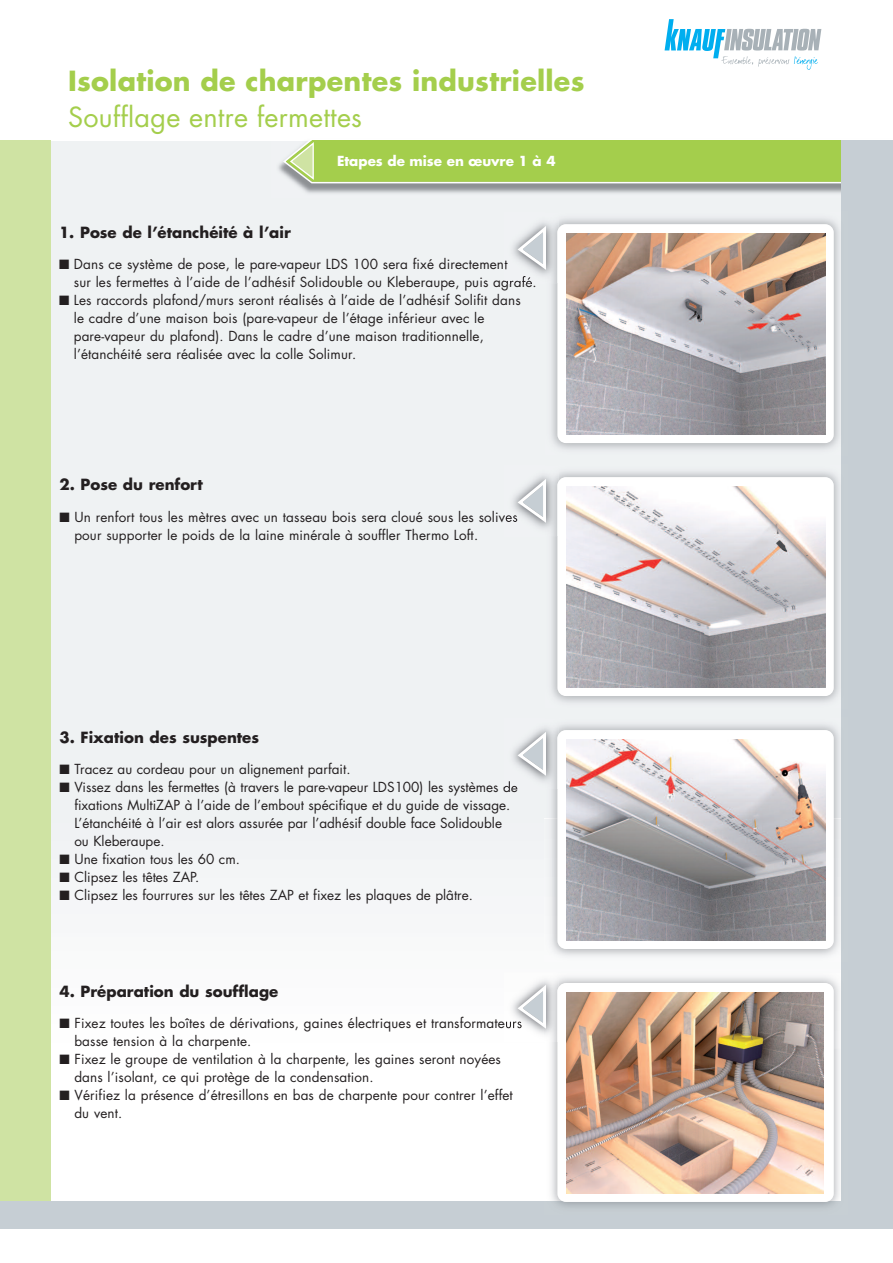
<style>
.page{position:relative;width:893px;height:1263px;background:#fff}
.page>*{position:absolute;margin:0;border:0;box-sizing:border-box;transform-origin:0 0}
.t1{font:700 27px "Futura";letter-spacing:.01em;color:#a4ce4c}
.t2{font:27px "Futura";letter-spacing:.01em;color:#a4ce4c}
.t3{font:700 15px "Futura";color:#231f20}
.t4{font:13.5px/18px "Futura";letter-spacing:.01em;color:#231f20}
.t5{font:700 13.5px "Futura";color:#fff}
</style>
<div class="page">
<div style="left:43px;top:141px;width:802px;height:677px;background:#eff2f3"></div>
<div style="left:43px;top:818px;width:797px;height:231px;background:#f6f7f8"></div>
<div style="left:0;top:140px;width:51px;height:1078px;background:#cfe3a3"></div>
<img style="left:278px;top:161px;width:564px;height:36px">
<svg style="left:283px;top:140px;width:559px;height:43px;background:#a8cf57"></svg>
<div style="left:842px;top:140px;width:51px;height:1078px;background:#c6ced4"></div>
<div style="left:0;top:1201px;width:893px;height:28px;background:#c6ced4"></div>
<div style="left:557px;top:224px;width:277px;height:219px;background:#fff;border-radius:9px"></div>
<img style="left:567px;top:233px;width:258px;height:202px">
<img style="left:505px;top:218px;width:54px;height:65px">
<img style="left:557px;top:228px;width:2px;height:55px">
<svg style="left:518px;top:226px;width:28px;height:44px"></svg>
<div style="left:557px;top:477px;width:277px;height:219px;background:#fff;border-radius:9px"></div>
<img style="left:567px;top:486px;width:258px;height:202px">
<img style="left:505px;top:471px;width:54px;height:65px">
<img style="left:557px;top:481px;width:2px;height:55px">
<svg style="left:518px;top:479px;width:28px;height:44px"></svg>
<img style="left:550px;top:717px;width:292px;height:245px">
<div style="left:557px;top:730px;width:277px;height:219px;background:#fff;border-radius:9px"></div>
<img style="left:567px;top:739px;width:258px;height:202px">
<img style="left:505px;top:718px;width:54px;height:71px">
<img style="left:557px;top:734px;width:2px;height:55px">
<svg style="left:518px;top:732px;width:28px;height:44px"></svg>
<div style="left:557px;top:983px;width:277px;height:219px;background:#fff;border-radius:9px"></div>
<img style="left:567px;top:992px;width:257px;height:201px">
<img style="left:506px;top:972px;width:53px;height:70px">
<img style="left:557px;top:987px;width:2px;height:55px">
<svg style="left:518px;top:985px;width:28px;height:44px"></svg>
<svg style="left:665px;top:19px;width:156px;height:51px"></svg>
<h1 class="t1" style="left:68px;top:69px;width:518px">Isolation de charpentes industrielles</h1>
<h1 class="t2" style="left:68px;top:105px;width:296px">Soufflage entre fermettes</h1>
<p class="t3" style="left:59px;top:225px;width:233px">1. Pose de l’étanchéité à l’air</p>
<p class="t5" style="left:337px;top:155px;width:220px">Etapes de mise en œuvre 1 à 4</p>
<p class="t4" style="left:74px;top:256px;width:464px;text-indent:-15px">■ Dans ce système de pose, le pare-vapeur LDS 100 sera fixé directement<br>sur les fermettes à l’aide de l’adhésif Solidouble ou Kleberaupe, puis agrafé.</p>
<p class="t4" style="left:74px;top:292px;width:448px;text-indent:-15px">■ Les raccords plafond/murs seront réalisés à l’aide de l’adhésif Solifit dans le cadre d’une maison bois (pare-vapeur de l’étage inférieur avec le pare-vapeur du plafond). Dans le cadre d’une maison traditionnelle, l’étanchéité sera réalisée avec la colle Solimur.</p>
<p class="t3" style="left:60px;top:478px;width:145px">2. Pose du renfort</p>
<p class="t4" style="left:74px;top:509px;width:445px;text-indent:-15px">■ Un renfort tous les mètres avec un tasseau bois sera cloué sous les solives pour supporter le poids de la laine minérale à souffler Thermo Loft.</p>
<p class="t3" style="left:60px;top:730px;width:201px">3. Fixation des suspentes</p>
<p class="t4" style="left:60px;top:761px;width:292px">■ Tracez au cordeau pour un alignement parfait.</p>
<p class="t4" style="left:74px;top:779px;width:445px;text-indent:-15px">■ Vissez dans les fermettes (à travers le pare-vapeur LDS100) les systèmes de fixations MultiZAP à l’aide de l’embout spécifique et du guide de vissage.<br>L’étanchéité à l’air est alors assurée par l’adhésif double face Solidouble ou Kleberaupe.</p>
<p class="t4" style="left:60px;top:851px;width:182px">■ Une fixation tous les 60 cm.</p>
<p class="t4" style="left:60px;top:869px;width:141px">■ Clipsez les têtes ZAP.</p>
<p class="t4" style="left:60px;top:887px;width:415px">■ Clipsez les fourrures sur les têtes ZAP et fixez les plaques de plâtre.</p>
<p class="t3" style="left:60px;top:984px;width:220px">4. Préparation du soufflage</p>
<p class="t4" style="left:74px;top:1015px;width:449px;text-indent:-15px">■ Fixez toutes les boîtes de dérivations, gaines électriques et transformateurs basse tension à la charpente.</p>
<p class="t4" style="left:74px;top:1051px;width:428px;text-indent:-15px">■ Fixez le groupe de ventilation à la charpente, les gaines seront noyées dans l’isolant, ce qui protège de la condensation.</p>
<p class="t4" style="left:74px;top:1087px;width:440px;text-indent:-15px">■ Vérifiez la présence d’étresillons en bas de charpente pour contrer l’effet du vent.</p>
</div>
